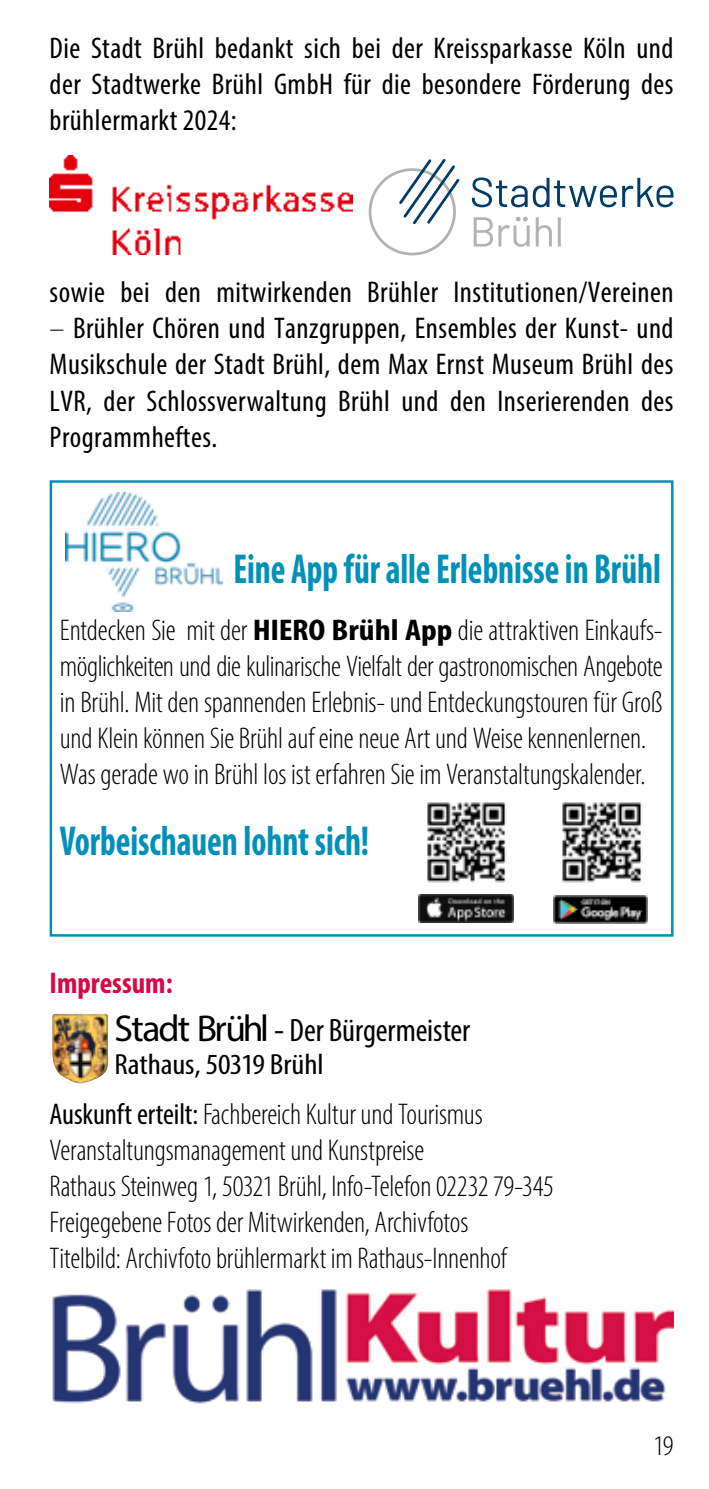
<style>
.page{position:relative;width:709px;height:1489px;background:#fff}
.page>*{position:absolute;margin:0;border:0;box-sizing:border-box;transform-origin:0 0}
.t1{font:700 condensed 42px "Myriad Pro";color:#0090b8;scale:.83 1}
.t2{font:condensed 32.5px "Myriad Pro";letter-spacing:-.005em;color:#000}
.t3{font:300 condensed 30px/36px "Myriad Pro";letter-spacing:-.01em;color:#000}
.t4{font:condensed 30px/36px "Myriad Pro";letter-spacing:.015em;color:#000;text-align:justify}
.t5{font:700 condensed 30px "Myriad Pro";color:#d60846}
.t6{font:condensed 29.25px "Myriad Pro";letter-spacing:-.005em;color:#000;scale:1.11 1}
.t7{font:300 condensed 28.5px "Myriad Pro";color:#000;scale:1.05 1}
.s1{font-weight:300}
.s2{font-weight:700}
.s3{font-stretch:normal;font-size:37.5px}
.s4{font-stretch:normal}
.s5{font-weight:400}
</style>
<div class="page">
<div style="left:50px;top:480px;width:623px;height:456px;border:2px solid #0090b8"></div>
<img style="left:50px;top:156px;width:302px;height:98px">
<img style="left:52px;top:1013px;width:57px;height:71px">
<img style="left:52px;top:1289px;width:621px;height:114px">
<svg style="left:472px;top:177px;width:55px;height:30px"></svg>
<svg style="left:533px;top:178px;width:140px;height:29px"></svg>
<svg style="left:473px;top:217px;width:56px;height:30px"></svg>
<svg style="left:536px;top:217px;width:16px;height:29px"></svg>
<hr style="left:558px;top:217px;width:3px;height:29px;background:#b1b2b3">
<div style="left:369px;top:168px;width:87px;height:87px;border:3px solid #b1b2b3;border-radius:50%"></div>
<svg style="left:397px;top:159px;width:63px;height:68px"></svg>
<img style="left:66px;top:492px;width:156px;height:119px">
<img style="left:427px;top:802px;width:79px;height:81px">
<img style="left:562px;top:802px;width:80px;height:81px">
<img style="left:419px;top:894px;width:94px;height:28px">
<img style="left:554px;top:895px;width:94px;height:28px">
<p class="t4" style="left:50px;top:30px;width:625px">Die Stadt Brühl bedankt sich bei der Kreissparkasse Köln und der Stadtwerke Brühl GmbH für die besondere Förderung des brühlermarkt 2024:</p>
<p class="t4" style="left:50px;top:274px;width:625px">sowie bei den mitwirkenden Brühler Institutionen/Vereinen</p>
<p class="t4" style="left:50px;top:310px;width:625px"><span class="s1">–</span> Brühler Chören und Tanzgruppen, Ensembles der Kunst- und Musikschule der Stadt Brühl, dem Max Ernst Museum Brühl des LVR, der Schlossverwaltung Brühl und den Inserierenden des Programmheftes.</p>
<h1 class="t1" style="left:233px;top:542px;width:516px">Eine App für alle Erlebnisse in Brühl</h1>
<p class="t3" style="left:60px;top:612px;width:604px">Entdecken Sie mit der <span class="s2">HIERO Brühl App</span> die attraktiven Einkaufs&shy;möglichkeiten und die kulinarische Vielfalt der gastronomischen Angebote in Brühl. Mit den spannenden Erlebnis- und Entdeckungstouren für Groß und Klein können Sie Brühl auf eine neue Art und Weise kennenlernen.<br>Was gerade wo in Brühl los ist erfahren Sie im Veranstaltungskalender.</p>
<h1 class="t1" style="left:60px;top:814px;width:374px">Vorbeischauen lohnt sich!</h1>
<p class="t5" style="left:50px;top:963px;width:125px">Impressum:</p>
<p class="t2" style="left:115px;top:1010px;width:357px"><span class="s3">Stadt Brühl</span> <span class="s4">-</span> Der Bürgermeister</p>
<p class="t6" style="left:115px;top:1046px;width:190px">Rathaus, 50319 Brühl</p>
<p class="t3" style="left:50px;top:1095px;width:505px"><span class="s5">Auskunft erteilt:</span> Fachbereich Kultur und Tourismus Veranstaltungsmanagement und Kunstpreise<br>Rathaus Steinweg 1, 50321 Brühl, Info-Telefon 02232 79-345<br>Freigegebene Fotos der Mitwirkenden, Archivfotos<br>Titelbild: Archivfoto brühlermarkt im Rathaus-Innenhof</p>
<p class="t7" style="left:653px;top:1428px;width:21px">19</p>
</div>
